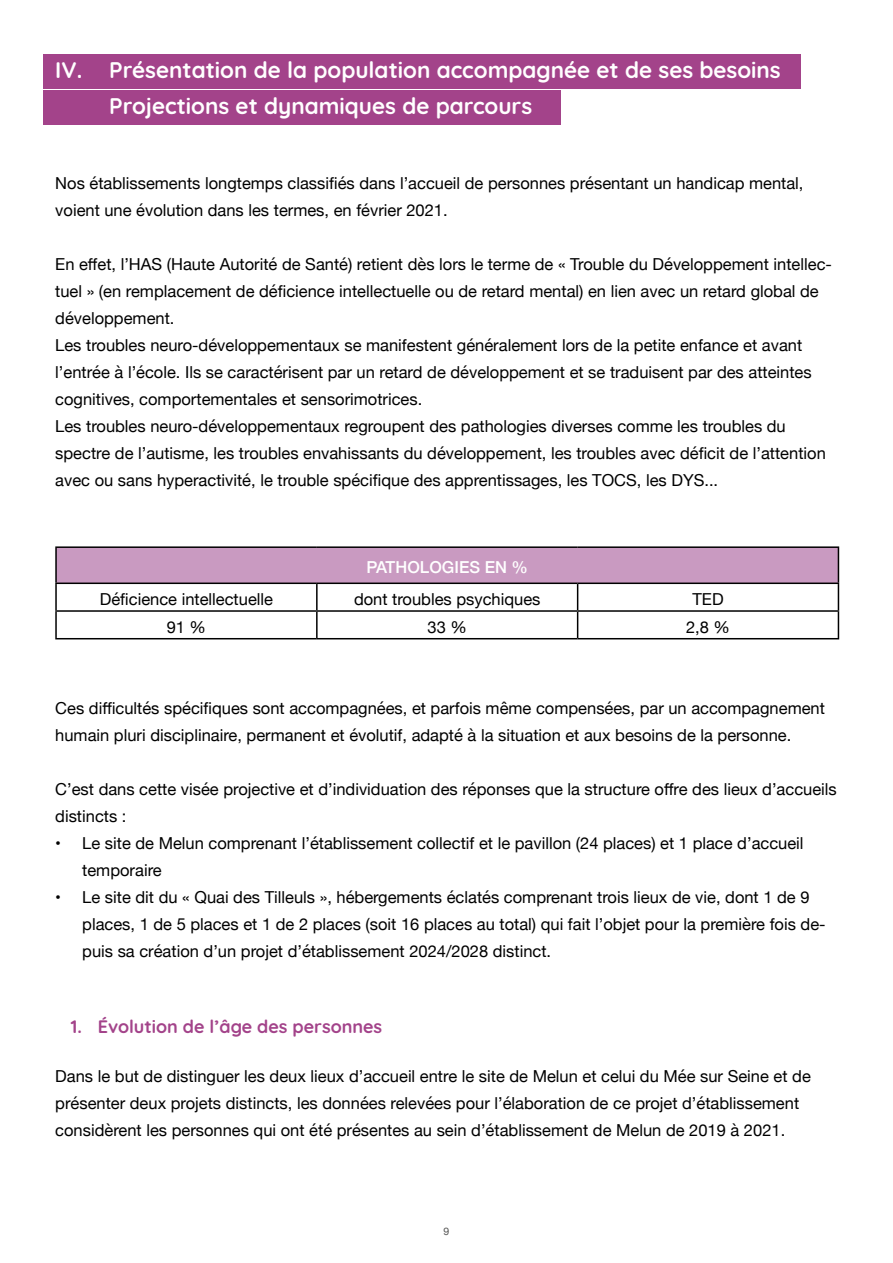
<style>
.page{position:relative;width:893px;height:1263px;background:#fff}
.page>*{position:absolute;margin:0;border:0;box-sizing:border-box;transform-origin:0 0}
.t1{font:700 22.5px/36px "Quicksand";color:#fff}
.t2{font:700 18px "Quicksand";color:#a3438a}
.t3{font:16.5px/27px "Helvetica Neue";color:#000}
.t4{font:500 16.5px "Helvetica Neue";color:#fff}
.t5{font:10.5px "Helvetica Neue";color:#575756}
</style>
<div class="page">
<div style="left:44px;top:90px;width:517px;height:34px;background:#a3438a"></div>
<div style="left:44px;top:54px;width:757px;height:34px;background:#a3438a"></div>
<div style="left:56px;top:547px;width:782px;height:36px;background:#c99ac1"></div>
<hr style="left:55px;top:546px;width:262px;height:2px;background:#000">
<hr style="left:55px;top:548px;width:2px;height:34px;background:#000">
<hr style="left:317px;top:546px;width:261px;height:2px;background:#000">
<hr style="left:578px;top:546px;width:261px;height:2px;background:#000">
<hr style="left:838px;top:548px;width:1px;height:34px;background:#000">
<hr style="left:317px;top:582px;width:261px;height:2px;background:#000">
<hr style="left:578px;top:582px;width:261px;height:2px;background:#000">
<svg style="left:57px;top:583px;width:782px;height:55px"></svg>
<hr style="left:317px;top:638px;width:261px;height:1px;background:#000">
<hr style="left:578px;top:638px;width:261px;height:1px;background:#000">
<hr style="left:55px;top:582px;width:262px;height:2px;background:#000">
<hr style="left:55px;top:584px;width:2px;height:26px;background:#000">
<hr style="left:316px;top:584px;width:2px;height:26px;background:#000">
<hr style="left:55px;top:610px;width:262px;height:2px;background:#000">
<hr style="left:55px;top:612px;width:2px;height:26px;background:#000">
<hr style="left:316px;top:612px;width:2px;height:26px;background:#000">
<hr style="left:55px;top:638px;width:262px;height:1px;background:#000">
<h1 class="t1" style="left:109px;top:50px;width:673px;text-indent:-54px">IV. Présentation de la population accompagnée et de ses besoins<br>Projections et dynamiques de parcours</h1>
<p class="t3" style="left:55px;top:171px;width:750px">Nos établissements longtemps classifiés dans l’accueil de personnes présentant un handicap mental, voient une évolution dans les termes, en février 2021.</p>
<p class="t3" style="left:55px;top:252px;width:778px">En effet, l’HAS (Haute Autorité de Santé) retient dès lors le terme de « Trouble du Développement intellec&shy;tuel » (en remplacement de déficience intellectuelle ou de retard mental) en lien avec un retard global de développement.<br>Les troubles neuro-développementaux se manifestent généralement lors de la petite enfance et avant l’entrée à l’école. Ils se caractérisent par un retard de développement et se traduisent par des atteintes cognitives, comportementales et sensorimotrices.<br>Les troubles neuro-développementaux regroupent des pathologies diverses comme les troubles du spectre de l’autisme, les troubles envahissants du développement, les troubles avec déficit de l’attention avec ou sans hyperactivité, le trouble spécifique des apprentissages, les TOCS, les DYS...</p>
<p class="t4" style="left:366px;top:554px;width:163px">PATHOLOGIES EN %</p>
<p class="t3" style="left:100px;top:587px;width:175px">Déficience intellectuelle</p>
<p class="t3" style="left:354px;top:587px;width:188px">dont troubles psychiques</p>
<p class="t3" style="left:692px;top:587px;width:33px">TED</p>
<p class="t3" style="left:167px;top:614px;width:41px">91 %</p>
<p class="t3" style="left:427px;top:614px;width:41px">33 %</p>
<p class="t3" style="left:686px;top:614px;width:46px">2,8 %</p>
<p class="t3" style="left:55px;top:696px;width:771px">Ces difficultés spécifiques sont accompagnées, et parfois même compensées, par un accompagnement humain pluri disciplinaire, permanent et évolutif, adapté à la situation et aux besoins de la personne.</p>
<p class="t3" style="left:55px;top:777px;width:783px">C’est dans cette visée projective et d’individuation des réponses que la structure offre des lieux d’accueils distincts :</p>
<p class="t3" style="left:82px;top:831px;width:723px;text-indent:-27px">• Le site de Melun comprenant l’établissement collectif et le pavillon (24 places) et 1 place d’accueil temporaire</p>
<p class="t3" style="left:82px;top:885px;width:745px;text-indent:-27px">• Le site dit du « Quai des Tilleuls », hébergements éclatés comprenant trois lieux de vie, dont 1 de 9 places, 1 de 5 places et 1 de 2 places (soit 16 places au total) qui fait l’objet pour la première fois de&shy;puis sa création d’un projet d’établissement 2024/2028 distinct.</p>
<p class="t2" style="left:71px;top:1012px;width:313px">1. Évolution de l’âge des personnes</p>
<p class="t3" style="left:55px;top:1063px;width:757px">Dans le but de distinguer les deux lieux d’accueil entre le site de Melun et celui du Mée sur Seine et de présenter deux projets distincts, les données relevées pour l’élaboration de ce projet d’établissement considèrent les personnes qui ont été présentes au sein d’établissement de Melun de 2019 à 2021.</p>
<p class="t5" style="left:444px;top:1224px;width:7px">9</p>
</div>
